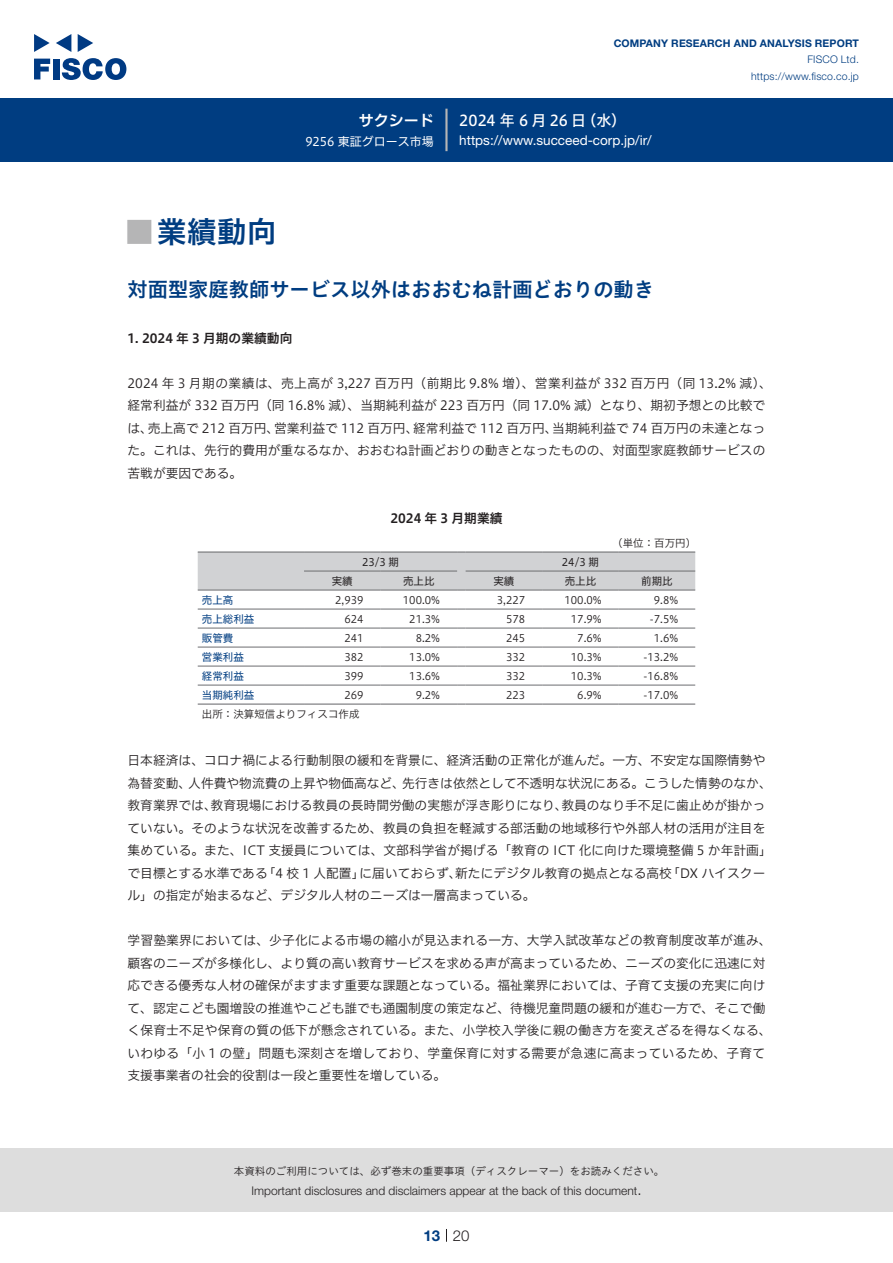
<style>
.page{position:relative;width:893px;height:1263px;background:#fff}
.page>*{position:absolute;margin:0;border:0;box-sizing:border-box;transform-origin:0 0}
.t1{font:30px "Hiragino UD Sans Std N W6";color:#003d81}
.t2{font:24px "Hiragino UD Sans Std N W6";color:#b5b5b6}
.中タイトル{font:20.25px "Hiragino UD Sans Std W6";color:#003d81}
.t3{font:15px "Hiragino UD Sans F Std N W5";letter-spacing:.005em;color:#fff}
.t4{font:15px "Hiragino UD Sans F Std N W6";color:#fff}
.t5{font:300 15px "Helvetica Neue LT Std";color:#231f20}
.t6{font:700 15px "Helvetica Neue LT Std";color:#003d81}
.t7{font:13.5px "Helvetica Neue LT Std";color:#fff}
.本文{font:12.75px/22.5px "Hiragino UD Sans F Std N W3";color:#231f20}
.本文-2{font:12.75px "Hiragino UD Sans F Std N W3";letter-spacing:.035em;color:#231f20}
.小タイトル{font:12.75px "Hiragino UD Sans F Std N W6";color:#231f20}
.チャートタイトル{font:12.75px "Hiragino UD Sans F Std N W6";color:#231f20}
.t8{font:300 12px "Helvetica Neue LT Std";color:#231f20}
.t9{font:12px "Hiragino UD Sans F Std N W4";color:#fff}
.表数字{font:10.5px "Hiragino UD Sans F Std N W3";color:#231f20}
.t10{font:10.5px "Hiragino UD Sans Std W3";color:#231f20}
.t11{font:700 10.5px "Helvetica Neue LT Std";letter-spacing:.015em;color:#003d81}
.t12{font:300 10.5px/16.5px "Helvetica Neue LT Std";letter-spacing:.015em;color:#003d81;text-align:right}
.表左{font:10.5px "Hiragino UD Sans F Std N W4";color:#003d81}
.表上{font:10.5px "Hiragino UD Sans F Std N W4";color:#231f20}
.表組み基本スタイル{font:10.5px "Hiragino UD Sans F Std N W3";color:#231f20}
.表単位{font:10.5px "Hiragino UD Sans F Std N W3";color:#231f20}
</style>
<div class="page">
<div style="left:0;top:1148px;width:893px;height:64px;background:#ddd"></div>
<svg style="left:34px;top:59px;width:16px;height:20px"></svg>
<div style="left:53px;top:59px;width:6px;height:20px;background:#003a83"></div>
<svg style="left:62px;top:58px;width:64px;height:22px"></svg>
<svg style="left:34px;top:34px;width:16px;height:18px"></svg>
<svg style="left:78px;top:34px;width:15px;height:18px"></svg>
<svg style="left:56px;top:34px;width:15px;height:18px"></svg>
<div style="left:0;top:98px;width:893px;height:64px;background:#003d81"></div>
<hr style="left:445px;top:109px;width:3px;height:42px;background:#b5b5b6">
<svg style="left:446px;top:1229px;width:1px;height:13px"></svg>
<hr style="left:198px;top:609px;width:106px;height:1px;background:#6c6d70">
<hr style="left:304px;top:609px;width:77px;height:1px;background:#6c6d70">
<hr style="left:381px;top:609px;width:76px;height:1px;background:#6c6d70">
<hr style="left:466px;top:609px;width:76px;height:1px;background:#6c6d70">
<hr style="left:542px;top:609px;width:77px;height:1px;background:#6c6d70">
<hr style="left:619px;top:609px;width:76px;height:1px;background:#6c6d70">
<hr style="left:198px;top:628px;width:106px;height:1px;background:#6c6d70">
<hr style="left:304px;top:628px;width:77px;height:1px;background:#6c6d70">
<hr style="left:381px;top:628px;width:76px;height:1px;background:#6c6d70">
<hr style="left:466px;top:628px;width:76px;height:1px;background:#6c6d70">
<hr style="left:542px;top:628px;width:77px;height:1px;background:#6c6d70">
<hr style="left:619px;top:628px;width:76px;height:1px;background:#6c6d70">
<hr style="left:198px;top:647px;width:106px;height:1px;background:#6c6d70">
<hr style="left:304px;top:647px;width:77px;height:1px;background:#6c6d70">
<hr style="left:381px;top:647px;width:76px;height:1px;background:#6c6d70">
<hr style="left:466px;top:647px;width:76px;height:1px;background:#6c6d70">
<hr style="left:542px;top:647px;width:77px;height:1px;background:#6c6d70">
<hr style="left:619px;top:647px;width:76px;height:1px;background:#6c6d70">
<hr style="left:198px;top:666px;width:106px;height:1px;background:#6c6d70">
<hr style="left:304px;top:666px;width:77px;height:1px;background:#6c6d70">
<hr style="left:381px;top:666px;width:76px;height:1px;background:#6c6d70">
<hr style="left:466px;top:666px;width:76px;height:1px;background:#6c6d70">
<hr style="left:542px;top:666px;width:77px;height:1px;background:#6c6d70">
<hr style="left:619px;top:666px;width:76px;height:1px;background:#6c6d70">
<hr style="left:198px;top:685px;width:106px;height:1px;background:#6c6d70">
<hr style="left:304px;top:685px;width:77px;height:1px;background:#6c6d70">
<hr style="left:381px;top:685px;width:76px;height:1px;background:#6c6d70">
<hr style="left:466px;top:685px;width:76px;height:1px;background:#6c6d70">
<hr style="left:542px;top:685px;width:77px;height:1px;background:#6c6d70">
<hr style="left:619px;top:685px;width:76px;height:1px;background:#6c6d70">
<svg style="left:198px;top:551px;width:497px;height:40px;background:#cbccce"></svg>
<hr style="left:466px;top:551px;width:76px;height:2px;background:#6c6d70">
<hr style="left:542px;top:551px;width:77px;height:2px;background:#6c6d70">
<hr style="left:619px;top:551px;width:76px;height:2px;background:#6c6d70">
<hr style="left:198px;top:703px;width:106px;height:2px;background:#6c6d70">
<hr style="left:304px;top:703px;width:77px;height:2px;background:#6c6d70">
<hr style="left:381px;top:703px;width:76px;height:2px;background:#6c6d70">
<svg style="left:457px;top:703px;width:9px;height:2px"></svg>
<hr style="left:466px;top:703px;width:76px;height:2px;background:#6c6d70">
<hr style="left:542px;top:703px;width:77px;height:2px;background:#6c6d70">
<hr style="left:619px;top:703px;width:76px;height:2px;background:#6c6d70">
<p class="t4" style="left:359px;top:109px;width:77px">サクシード</p>
<p class="t9" style="left:305px;top:132px;width:130px">9256 東証グロース市場</p>
<p class="t11" style="left:614px;top:37px;width:247px">COMPANY RESEARCH AND ANALYSIS REPORT</p>
<p class="t12" style="left:751px;top:51px;width:109px">FISCO Ltd. https://www.fisco.co j p.</p>
<p class="t3" style="left:581px;top:109px;width:46px">（水(</p>
<p class="t3" style="left:459px;top:109px;width:129px">2024 年 6 月26 日</p>
<p class="t7" style="left:459px;top:132px;width:194px">https://www.succeed-corp j p. /i r/</p>
<p class="t1" style="left:157px;top:209px;width:121px">業績動向</p>
<p class="t2" style="left:128px;top:213px;width:25px">█</p>
<p class="中タイトル" style="left:128px;top:274px;width:528px">対面型家庭教師サービス以外はおおむね計画どおりの動き</p>
<p class="小タイトル" style="left:128px;top:328px;width:166px">1. 2024 年 3 月期の業績動向</p>
<p class="本文-2" style="left:128px;top:374px;width:646px">2024 年 3 月期の業績は、売上高が 3,227 百万円（前期比 9.8% 増）、営業利益が 332 百万円（同 13.2% 減、(</p>
<p class="本文" style="left:128px;top:394px;width:639px">経常利益が 332 百万円（同 16.8% 減）、当期純利益が 223 百万円（同 17.0% 減）となり、期初予想との比較で</p>
<p class="本文" style="left:552px;top:416px;width:215px">当期純利益で 74 百万円の未達となっ</p>
<p class="本文" style="left:274px;top:416px;width:146px">営業利益で 112 百万円、</p>
<p class="本文" style="left:413px;top:416px;width:146px">経常利益で 112 百万円、</p>
<p class="本文" style="left:148px;top:416px;width:133px">売上高で 212 百万円、</p>
<p class="本文" style="left:128px;top:416px;width:639px">は、<br>た。これは、先行的費用が重なるなか、おおむね計画どおりの動きとなったものの、対面型家庭教師サービスの苦戦が要因である。</p>
<p class="チャートタイトル" style="left:390px;top:508px;width:114px">2024 年 3 月期業績</p>
<p class="表単位" style="left:612px;top:535px;width:85px">（単位：百万円(</p>
<p class="表上" style="left:562px;top:554px;width:39px">24/3 期</p>
<p class="表上" style="left:362px;top:554px;width:39px">23/3 期</p>
<p class="表上" style="left:332px;top:573px;width:22px">実績</p>
<p class="表上" style="left:403px;top:573px;width:33px">売上比</p>
<p class="表上" style="left:493px;top:573px;width:22px">実績</p>
<p class="表上" style="left:565px;top:573px;width:33px">売上比</p>
<p class="表上" style="left:641px;top:573px;width:33px">前期比</p>
<p class="表左" style="left:202px;top:592px;width:33px">売上高</p>
<p class="表数字" style="left:335px;top:592px;width:30px">2,939</p>
<p class="表数字" style="left:403px;top:592px;width:39px">100.0%</p>
<p class="表数字" style="left:497px;top:592px;width:30px">3,227</p>
<p class="表数字" style="left:564px;top:592px;width:39px">100.0%</p>
<p class="表数字" style="left:654px;top:592px;width:26px">9.8%</p>
<p class="表左" style="left:202px;top:611px;width:54px">売上総利益</p>
<p class="表数字" style="left:344px;top:611px;width:21px">624</p>
<p class="表数字" style="left:409px;top:611px;width:32px">21.3%</p>
<p class="表数字" style="left:506px;top:611px;width:21px">578</p>
<p class="表数字" style="left:571px;top:611px;width:32px">17.9%</p>
<p class="表数字" style="left:650px;top:611px;width:30px">-7.5%</p>
<p class="表左" style="left:202px;top:630px;width:33px">販管費</p>
<p class="表数字" style="left:344px;top:630px;width:21px">241</p>
<p class="表数字" style="left:416px;top:630px;width:26px">8.2%</p>
<p class="表数字" style="left:506px;top:630px;width:21px">245</p>
<p class="表数字" style="left:577px;top:630px;width:26px">7.6%</p>
<p class="表数字" style="left:654px;top:630px;width:26px">1.6%</p>
<p class="表左" style="left:202px;top:649px;width:43px">営業利益</p>
<p class="表数字" style="left:344px;top:649px;width:21px">382</p>
<p class="表数字" style="left:409px;top:649px;width:32px">13.0%</p>
<p class="表数字" style="left:506px;top:649px;width:21px">332</p>
<p class="表数字" style="left:571px;top:649px;width:32px">10.3%</p>
<p class="表数字" style="left:643px;top:649px;width:36px">-13.2%</p>
<p class="表左" style="left:202px;top:668px;width:43px">経常利益</p>
<p class="表数字" style="left:344px;top:668px;width:21px">399</p>
<p class="表数字" style="left:409px;top:668px;width:32px">13.6%</p>
<p class="表数字" style="left:506px;top:668px;width:21px">332</p>
<p class="表数字" style="left:571px;top:668px;width:32px">10.3%</p>
<p class="表数字" style="left:643px;top:668px;width:36px">-16.8%</p>
<p class="表左" style="left:202px;top:687px;width:54px">当期純利益</p>
<p class="表組み基本スタイル" style="left:202px;top:706px;width:159px">出所：決算短信よりフィスコ作成</p>
<p class="本文" style="left:402px;top:748px;width:371px;text-indent:-274px">日本経済は、コロナ禍による行動制限の緩和を背景に、経済活動の正常化が進んだ。一方、不安定な国際情勢や先行きは依然として不透明な状況にある。こうした情勢のなか、</p>
<p class="表数字" style="left:344px;top:687px;width:21px">269</p>
<p class="表数字" style="left:577px;top:687px;width:26px">6.9%</p>
<p class="表数字" style="left:416px;top:687px;width:26px">9.2%</p>
<p class="表数字" style="left:506px;top:687px;width:21px">223</p>
<p class="表数字" style="left:643px;top:687px;width:36px">-17.0%</p>
<p class="本文" style="left:188px;top:771px;width:218px">人件費や物流費の上昇や物価高など、</p>
<p class="本文" style="left:128px;top:771px;width:65px">為替変動、</p>
<p class="本文" style="left:211px;top:793px;width:358px">教育現場における教員の長時間労働の実態が浮き彫りになり、</p>
<p class="本文" style="left:561px;top:793px;width:205px">教員のなり手不足に歯止めが掛かっ</p>
<p class="本文" style="left:128px;top:793px;width:91px">教育業界では、</p>
<p class="本文" style="left:128px;top:816px;width:639px">ていない。そのような状況を改善するため、教員の負担を軽減する部活動の地域移行や外部人材の活用が注目を</p>
<p class="本文" style="left:128px;top:838px;width:646px">集めている。また、ICT 支援員については、文部科学省が掲げる「教育の ICT 化に向けた環境整備 5 か年計画「</p>
<p class="本文" style="left:667px;top:861px;width:100px">「DX ハイスクー</p>
<p class="本文" style="left:455px;top:861px;width:218px">新たにデジタル教育の拠点となる高校</p>
<p class="本文" style="left:360px;top:861px;width:103px">に届いておらず、</p>
<p class="本文" style="left:128px;top:861px;width:409px">で目標とする水準である<br>ル」の指定が始まるなど、デジタル人材のニーズは一層高まっている。</p>
<p class="本文" style="left:128px;top:928px;width:645px">学習塾業界においては、少子化による市場の縮小が見込まれる一方、大学入試改革などの教育制度改革が進み、顧客のニーズが多様化し、より質の高い教育サービスを求める声が高まっているため、ニーズの変化に迅速に対応できる優秀な人材の確保がますます重要な課題となっている。福祉業界においては、子育て支援の充実に向けて、認定こども園増設の推進やこども誰でも通園制度の策定など、待機児童問題の緩和が進む一方で、そこで働く保育士不足や保育の質の低下が懸念されている。また、小学校入学後に親の働き方を変えざるを得なくなる、いわゆる「小 1 の壁」問題も深刻さを増しており、学童保育に対する需要が急速に高まっているため、子育て支援事業者の社会的役割は一段と重要性を増している。</p>
<p class="本文" style="left:263px;top:861px;width:103px">「4 校 1 人配置」</p>
<p class="t10" style="left:234px;top:1163px;width:432px">本資料のご利用については、必ず巻末の重要事項（ディスクレーマー）をお読みください。</p>
<p class="t5" style="left:637px;top:1180px;width:6px">.</p>
<p class="t8" style="left:251px;top:1183px;width:387px">Important disclosures and disclaimers appear at the back of this document</p>
<p class="t6" style="left:423px;top:1226px;width:18px">13</p>
<p class="t5" style="left:453px;top:1226px;width:18px">20</p>
</div>
